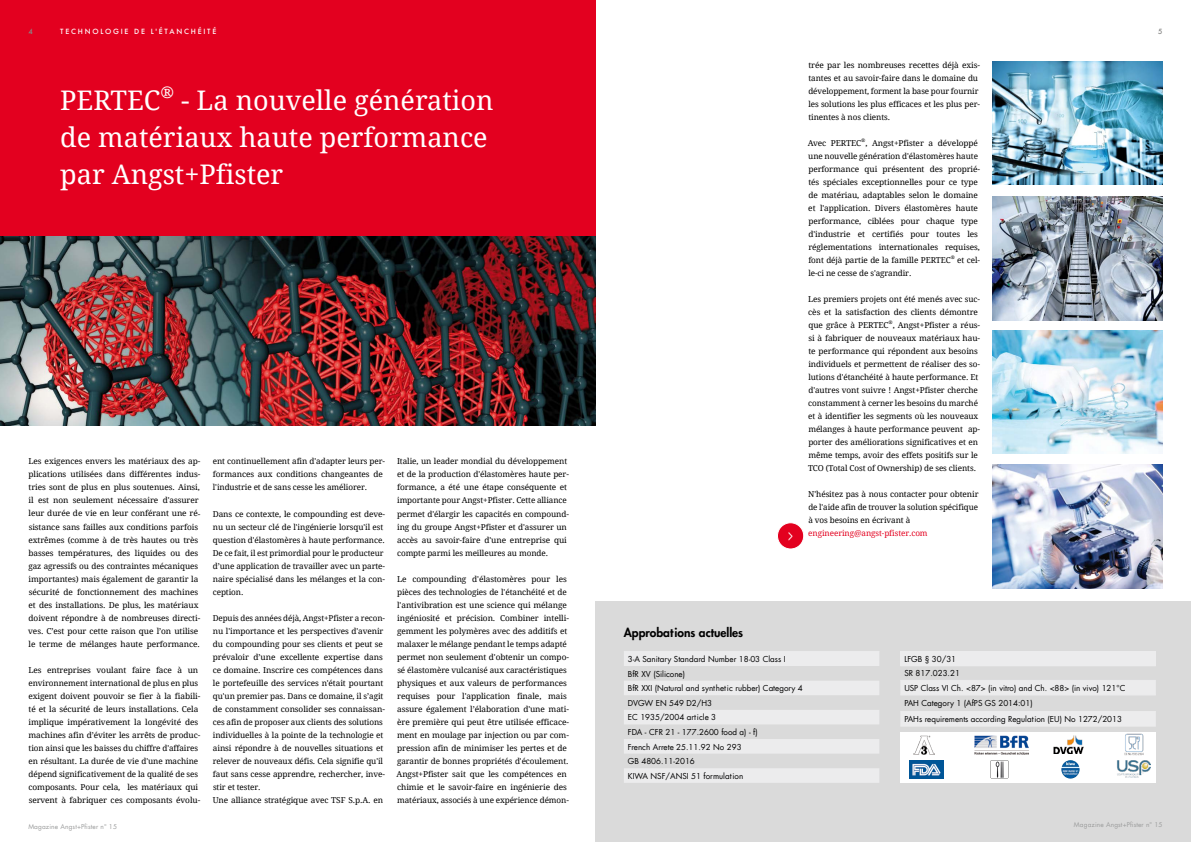
<style>
.page{position:relative;width:1191px;height:842px;background:#fff}
.page>*{position:absolute;margin:0;border:0;box-sizing:border-box;transform-origin:0 0}
.t1{font:27px/37px "Droid Serif";color:#fff}
.t2{font:16.2px "Droid Serif";color:#fff}
.t3{font:800 12px "Futura Com";color:#000}
.t4{font:8.1px/13px "Droid Serif";letter-spacing:-.01em;color:#000}
.t5{font:8.1px "Droid Serif";letter-spacing:-.01em;color:#e3001f}
.t6{font:8px/14.6px "Futura Com";color:#000}
.t7{font:500 7px "Futura";letter-spacing:.25em;color:#fff}
.t8{font:500 7px "Futura";color:#878786}
.t9{font:6.5px "Futura Com";letter-spacing:.02em;color:#9c9d9d}
</style>
<div class="page">
<div style="left:595px;top:601px;width:596px;height:241px;background:#dadada"></div>
<div style="left:900px;top:732px;width:255px;height:51px;background:#fff"></div>
<div style="left:0;top:0;width:595px;height:243px;background:#e3001f"></div>
<img style="left:992px;top:330px;width:170px;height:124px">
<img style="left:992px;top:465px;width:170px;height:123px">
<img style="left:909px;top:760px;width:34px;height:18px">
<img style="left:1053px;top:736px;width:30px;height:18px">
<img style="left:913px;top:735px;width:21px;height:19px">
<img style="left:1117px;top:760px;width:33px;height:18px">
<img style="left:1061px;top:760px;width:18px;height:19px;border-radius:9px">
<img style="left:1124px;top:734px;width:19px;height:21px">
<svg style="left:974px;top:738px;width:55px;height:17px"></svg>
<img style="left:974px;top:735px;width:54px;height:19px">
<svg style="left:990px;top:760px;width:18px;height:18px"></svg>
<img style="left:991px;top:761px;width:16px;height:16px">
<img style="left:992px;top:61px;width:170px;height:124px">
<img style="left:992px;top:197px;width:170px;height:123px">
<img style="left:0;top:237px;width:595px;height:188px">
<svg style="left:624px;top:652px;width:255px;height:131px"></svg>
<hr style="left:624px;top:651px;width:255px;height:1px;background:#ececed">
<div style="left:900px;top:651px;width:255px;height:15px;background:#ececed"></div>
<svg style="left:900px;top:681px;width:255px;height:45px"></svg>
<hr style="left:900px;top:680px;width:255px;height:1px;background:#ececed">
<hr style="left:900px;top:695px;width:255px;height:1px;background:#ececed">
<hr style="left:900px;top:711px;width:255px;height:1px;background:#ececed">
<hr style="left:900px;top:726px;width:255px;height:1px;background:#ececed">
<div style="left:777px;top:523px;width:26px;height:26px;background:#e3001f;border-radius:50%"></div>
<div style="left:777px;top:522px;width:27px;height:27px;border:1px solid #fff;border-radius:50%"></div>
<p class="t7" style="left:60px;top:27px;width:158px">TECHNOLOGIE DE L'ÉTANCHÉITÉ</p>
<p class="t8" style="left:28px;top:26px;width:6px">4</p>
<p class="t8" style="left:1158px;top:26px;width:6px">5</p>
<h1 class="t1" style="left:60px;top:82px;width:102px">PERTEC</h1>
<h2 class="t2" style="left:160px;top:83px;width:15px">®</h2>
<h1 class="t1" style="left:60px;top:82px;width:435px;text-indent:121px">- La nouvelle génération de matériaux haute performance par Angst+Pfister</h1>
<p class="t4" style="left:28px;top:455px;width:173px">Les exigences envers les matériaux des ap&shy;plications utilisées dans différentes indus&shy;tries sont de plus en plus soutenues. Ainsi, il est non seulement nécessaire d'assurer leur durée de vie en leur conférant une ré&shy;sistance sans failles aux conditions parfois extrêmes (comme à de très hautes ou très basses températures, des liquides ou des gaz agressifs ou des contraintes mécaniques importantes) mais également de garantir la sécurité de fonctionnement des machines et des installations. De plus, les matériaux doivent répondre à de nombreuses directi&shy;ves. C’est pour cette raison que l’on utilise le terme de mélanges haute performance.</p>
<p class="t4" style="left:28px;top:663px;width:173px">Les entreprises voulant faire face à un environnement international de plus en plus exigent doivent pouvoir se fier à la fiabili&shy;té et la sécurité de leurs installations. Cela implique impérativement la longévité des machines afin d’éviter les arrêts de produc&shy;tion ainsi que les baisses du chiffre d'affaires en résultant. La durée de vie d'une machine dépend significativement de la qualité de ses composants. Pour cela, les matériaux qui servent à fabriquer ces composants évolu-</p>
<p class="t4" style="left:213px;top:455px;width:174px">ent continuellement afin d'adapter leurs per&shy;formances aux conditions changeantes de l'industrie et de sans cesse les améliorer.</p>
<p class="t4" style="left:213px;top:507px;width:174px">Dans ce contexte, le compounding est deve&shy;nu un secteur clé de l'ingénierie lorsqu'il est question d'élastomères à haute performance.<br>De ce fait, il est primordial pour le producteur d’une application de travailler avec un parte&shy;naire spécialisé dans les mélanges et la con&shy;ception.</p>
<p class="t4" style="left:213px;top:611px;width:174px">Depuis des années déjà, Angst+Pfister a recon&shy;nu l'importance et les perspectives d'avenir du compounding pour ses clients et peut se prévaloir d’une excellente expertise dans ce domaine. Inscrire ces compétences dans le portefeuille des services n'était pourtant qu'un premier pas. Dans ce domaine, il s’agit de constamment consolider ses connaissan&shy;ces afin de proposer aux clients des solutions individuelles à la pointe de la technologie et ainsi répondre à de nouvelles situations et relever de nouveaux défis. Cela signifie qu'il faut sans cesse apprendre, rechercher, inve&shy;stir et tester.<br>Une alliance stratégique avec TSF S.p.A. en</p>
<p class="t4" style="left:397px;top:455px;width:173px">Italie, un leader mondial du développement et de la production d'élastomères haute per&shy;formance, a été une étape conséquente et importante pour Angst+Pfister. Cette alliance permet d'élargir les capacités en compound&shy;ing du groupe Angst+Pfister et d'assurer un accès au savoir-faire d'une entreprise qui compte parmi les meilleures au monde.</p>
<p class="t4" style="left:396px;top:572px;width:174px">Le compounding d'élastomères pour les pièces des technologies de l'étanchéité et de l'antivibration est une science qui mélange ingéniosité et précision. Combiner intelli&shy;gemment les polymères avec des additifs et malaxer le mélange pendant le temps adapté permet non seulement d'obtenir un compo&shy;sé élastomère vulcanisé aux caractéristiques physiques et aux valeurs de performances requises pour l'application finale, mais assure également l’élaboration d'une mati&shy;ère première qui peut être utilisée efficace&shy;ment en moulage par injection ou par com&shy;pression afin de minimiser les pertes et de garantir de bonnes propriétés d'écoulement.<br>Angst+Pfister sait que les compétences en chimie et le savoir-faire en ingénierie des matériaux, associés à une expérience démon-</p>
<h3 class="t3" style="left:624px;top:623px;width:121px">Approbations actuelles</h3>
<p class="t4" style="left:808px;top:59px;width:173px">trée par les nombreuses recettes déjà exis&shy;tantes et au savoir-faire dans le domaine du développement, forment la base pour fournir les solutions les plus efficaces et les plus per&shy;tinentes à nos clients.</p>
<p class="t4" style="left:807px;top:137px;width:174px">Avec PERTEC<sup>®</sup>, Angst+Pfister a développé une nouvelle génération d'élastomères haute performance qui présentent des proprié&shy;tés spéciales exceptionnelles pour ce type de matériau, adaptables selon le domaine et l'application. Divers élastomères haute performance, ciblées pour chaque type d'industrie et certifiés pour toutes les réglementations internationales requises, font déjà partie de la famille PERTEC<sup>®</sup> et cel&shy;le-ci ne cesse de s'agrandir.</p>
<p class="t4" style="left:808px;top:293px;width:174px">Les premiers projets ont été menés avec suc&shy;cès et la satisfaction des clients démontre que grâce à PERTEC<sup>®</sup>, Angst+Pfister a réus&shy;si à fabriquer de nouveaux matériaux hau&shy;te performance qui répondent aux besoins individuels et permettent de réaliser des so&shy;lutions d'étanchéité à haute performance. Et d'autres vont suivre ! Angst+Pfister cherche constamment à cerner les besoins du marché et à identifier les segments où les nouveaux mélanges à haute performance peuvent ap&shy;porter des améliorations significatives et en même temps, avoir des effets positifs sur le TCO (Total Cost of Ownership) de ses clients.</p>
<p class="t4" style="left:808px;top:488px;width:172px;text-align:justify">N'hésitez pas à nous contacter pour obtenir de l'aide afin de trouver la solution spécifique à vos besoins en écrivant à</p>
<p class="t5" style="left:808px;top:528px;width:121px">engineering@angst-pfister.com</p>
<p class="t6" style="left:628px;top:652px;width:176px">3-A Sanitary Standard Number 18-03 Class I<br>BfR XV (Silicone)<br>BfR XXI (Natural and synthetic rubber) Category 4<br>DVGW EN 549 D2/H3<br>EC 1935/2004 article 3<br>FDA - CFR 21 - 177.2600 food a) - f)<br>French Arrete 25.11.92 No 293<br>GB 4806.11-2016<br>KIWA NSF/ANSI 51 formulation</p>
<p class="t6" style="left:904px;top:651px;width:223px">LFGB § 30/31<br>SR 817.023.21<br>USP Class VI Ch. &lt;87&gt; (in vitro) and Ch. &lt;88&gt; (in vivo) 121°C<br>PAH Category 1 (AfPS GS 2014:01)</p>
<p class="t6" style="left:904px;top:712px;width:219px">PAHs requirements according Regulation (EU) No 1272/2013</p>
<p class="t9" style="left:28px;top:822px;width:90px">Magazine Angst+Pfister n° 15</p>
<p class="t9" style="left:1074px;top:820px;width:90px">Magazine Angst+Pfister n° 15</p>
</div>
